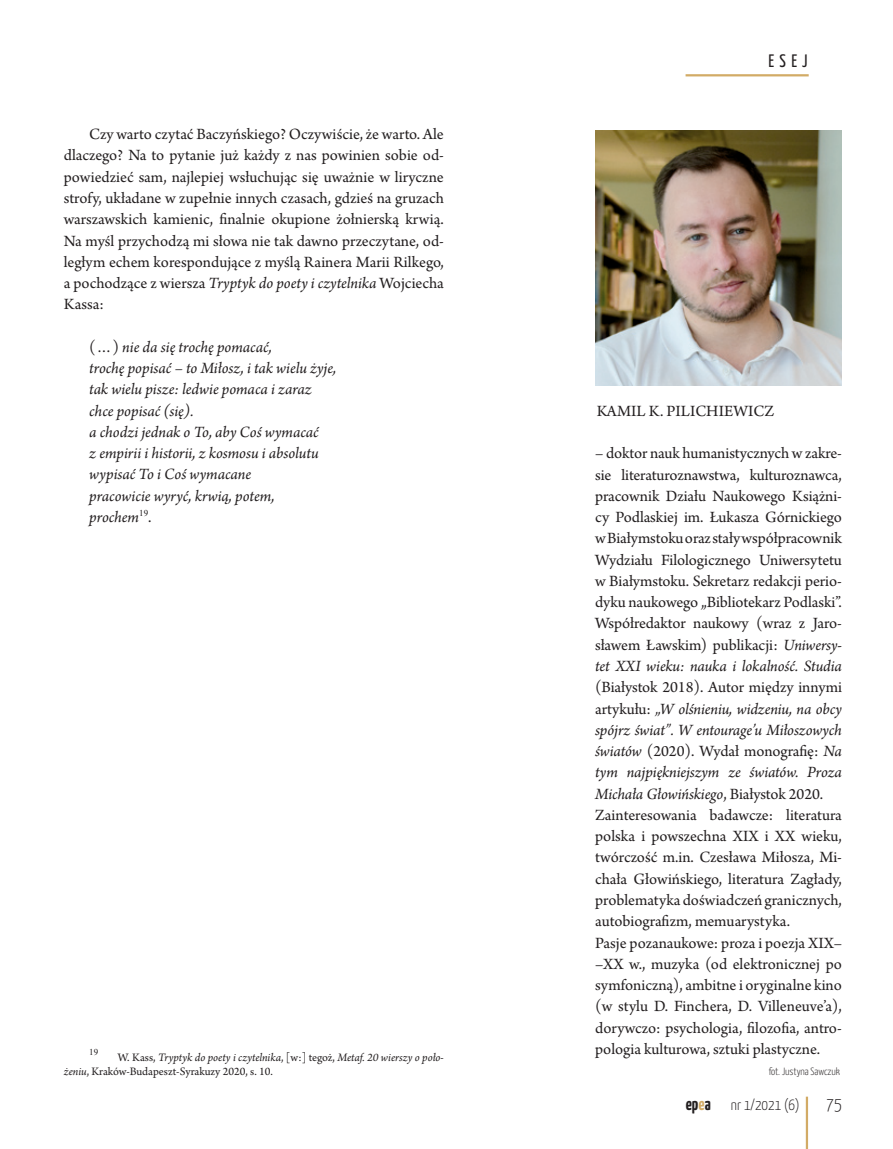
<style>
.page{position:relative;width:893px;height:1149px;background:#fff}
.page>*{position:absolute;margin:0;border:0;box-sizing:border-box;transform-origin:0 0}
.t1{font:18px "Yanone Kaffeesatz";color:#231f20}
.t2{font:300 18px "Yanone Kaffeesatz";color:#231f20}
.t3{font:16.5px/21.3px "Arno Pro";color:#231f20;text-align:justify}
.t4{font:italic 16.5px/21.3px "Arno Pro";letter-spacing:-.005em;color:#231f20}
.t5{font:300 15px "Yanone Kaffeesatz";color:#231f20}
.t6{font:12px/14.4px "Arno Pro";color:#231f20}
.t7{font:300 10.5px "Yanone Kaffeesatz";color:#231f20}
.t8{font:9px "Times New Roman";color:#231f20}
.s1{font-style:italic}
.s2{font-style:normal}
.s3{font-weight:700;font-size:18px}
.s4{font-weight:700;font-size:18px;color:#d2ab66}
</style>
<div class="page">
<hr style="left:806px;top:1096px;width:2px;height:52px;background:#d2ab66">
<img style="left:595px;top:130px;width:247px;height:255px">
<hr style="left:686px;top:74px;width:123px;height:2px;background:#d2ab66">
<p class="t3" style="left:64px;top:124px;width:382px;text-indent:26px">Czy warto czytać Baczyńskiego? Oczywiście, że warto. Ale dlaczego? Na to pytanie już każdy z nas powinien sobie od&shy;powiedzieć sam, najlepiej wsłuchując się uważnie w liryczne strofy, układane w zupełnie innych czasach, gdzieś na gruzach warszawskich kamienic, finalnie okupione żołnierską krwią.<br>Na myśl przychodzą mi słowa nie tak dawno przeczytane, od&shy;ległym echem korespondujące z myślą Rainera Marii Rilkego, a pochodzące z wiersza <span class="s1">Tryptyk do poety i czytelnika</span> Wojciecha Kassa:</p>
<p class="t4" style="left:89px;top:337px;width:248px"><span class="s2">(…)</span> nie da się trochę pomacać,<br>trochę popisać – to Miłosz, i tak wielu żyje, tak wielu pisze: ledwie pomaca i zaraz chce popisać (się).<br>a chodzi jednak o To, aby Coś wymacać<br>z empirii i historii, z kosmosu i absolutu wypisać To i Coś wymacane<br>pracowicie wyryć, krwią, potem, prochem<sup>19</sup><span class="s2">.</span></p>
<p class="t8" style="left:89px;top:1045px;width:11px">19</p>
<p class="t6" style="left:64px;top:1050px;width:381px;text-indent:54px">W. Kass, <span class="s1">Tryptyk do poety i czytelnika</span>, [w:] tegoż, <span class="s1">Metaf. 20 wierszy o poło&shy;żeniu</span>, Kraków-Budapeszt-Syrakuzy 2020, s. 10.</p>
<p class="t1" style="left:768px;top:50px;width:41px">ESEJ</p>
<p class="t3" style="left:597px;top:400px;width:179px">KAMIL K. PILICHIEWICZ</p>
<p class="t3" style="left:595px;top:443px;width:248px">– doktor nauk humanistycznych w zakre&shy;sie literaturoznawstwa, kulturoznawca, pracownik Działu Naukowego Książni&shy;cy Podlaskiej im. Łukasza Górnickiego w Białymstoku oraz stały współpracownik Wydziału Filologicznego Uniwersytetu w Białymstoku. Sekretarz redakcji perio&shy;dyku naukowego „Bibliotekarz Podlaski”.<br>Współredaktor naukowy (wraz z Jaro&shy;sławem Ławskim) publikacji: <span class="s1">Uniwersy&shy;tet XXI wieku: nauka i lokalność. Studia</span></p>
<p class="t3" style="left:595px;top:677px;width:248px;text-align:left">(Białystok 2018). Autor między innymi artykułu: <span class="s1">„W olśnieniu, widzeniu, na obcy spójrz świat”. W entourage’u Miłoszowych światów</span> (2020). Wydał monografię: <span class="s1">Na tym najpiękniejszym ze światów. Proza Michała Głowińskiego</span>, Białystok 2020.<br>Zainteresowania badawcze: literatura polska i powszechna XIX i XX wieku, twórczość m.in. Czesława Miłosza, Mi&shy;chała Głowińskiego, literatura Zagłady, problematyka doświadczeń granicznych, autobiografizm, memuarystyka.<br>Pasje pozanaukowe: proza i poezja XIX– –XX w., muzyka (od elektronicznej po symfoniczną), ambitne i oryginalne kino (w stylu D. Finchera, D. Villeneuve’a), dorywczo: psychologia, filozofia, antro&shy;pologia kulturowa, sztuki plastyczne.</p>
<p class="t7" style="left:769px;top:1064px;width:73px">fot. Justyna Sawczuk</p>
<p class="t5" style="left:686px;top:1095px;width:115px"><span class="s3">ep</span><span class="s4">e</span><span class="s3">a</span> nr 1/2021 (6)</p>
<p class="t2" style="left:826px;top:1092px;width:17px">75</p>
</div>
